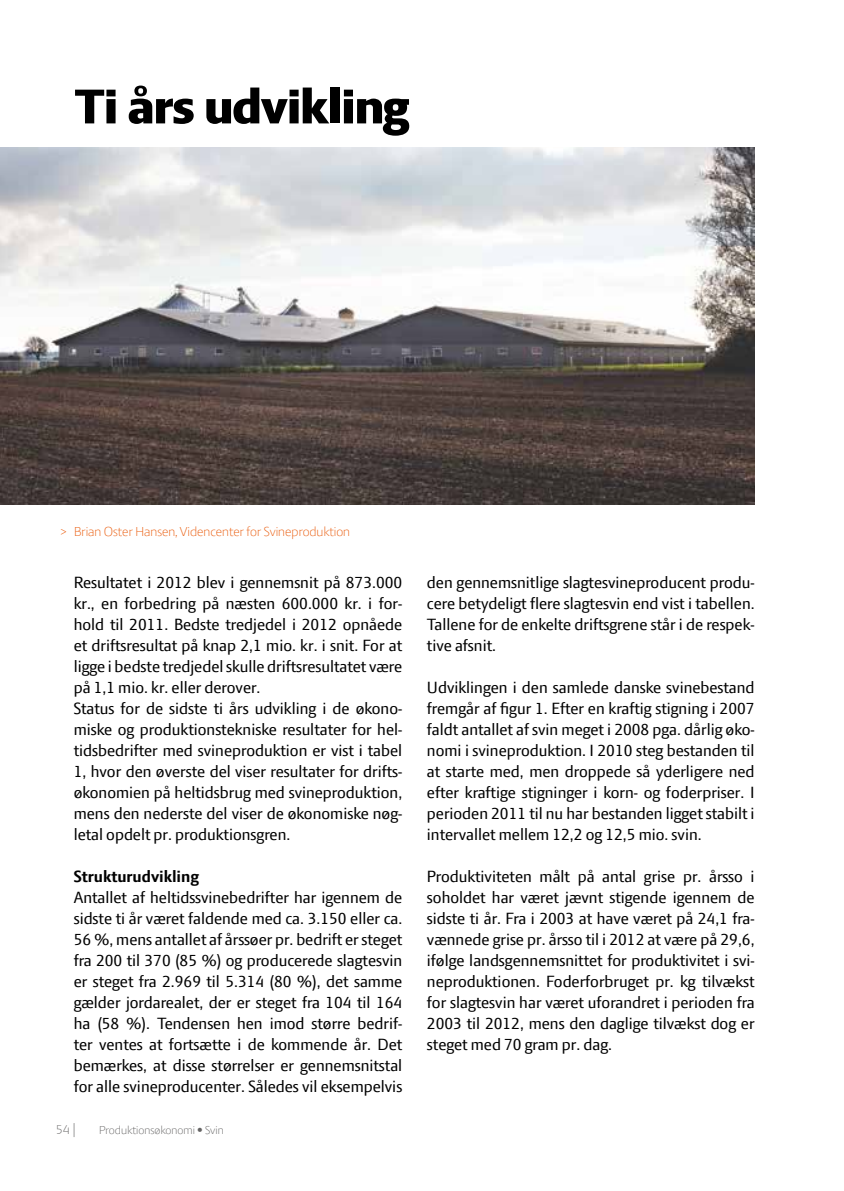
<style>
.page{position:relative;width:844px;height:1191px;background:#fff}
.page>*{position:absolute;margin:0;border:0;box-sizing:border-box;transform-origin:0 0}
.t1{font:800 52.5px "LF Press Sans";letter-spacing:-.02em;color:#000}
.t2{font:17.5px/21px "LF Press Sans";color:#000;text-align:justify}
.t3{font:700 17.5px "LF Press Sans";color:#000}
.t4{font:300 14px "LF Press Sans";color:#ea5b0b}
.t5{font:300 14px "LF Press Sans";color:#646363}
.t6{font:300 12.25px "LF Press Sans";color:#646363}
</style>
<div class="page">
<img style="left:0;top:147px;width:754px;height:357px">
<h1 class="t1" style="left:74px;top:76px;width:336px">Ti års udvikling</h1>
<p class="t4" style="left:60px;top:523px;width:291px">&gt; Brian Oster Hansen, Videncenter for Svineproduktion</p>
<p class="t2" style="left:74px;top:572px;width:330px;text-align:left">Resultatet i 2012 blev i gennemsnit på 873.000 kr., en forbedring på næsten 600.000 kr. i for&shy;hold til 2011. Bedste tredjedel i 2012 opnåede et driftsresultat på knap 2,1 mio. kr. i snit. For at ligge i bedste tredjedel skulle driftsresultatet være på 1,1 mio. kr. eller derover.<br>Status for de sidste ti års udvikling i de økono&shy;miske og produktionstekniske resultater for hel&shy;tidsbedrifter med svineproduktion er vist i tabel 1, hvor den øverste del viser resultater for drifts&shy;økonomien på heltidsbrug med svineproduktion, mens den nederste del viser de økonomiske nøg&shy;letal opdelt pr. produktionsgren.</p>
<p class="t3" style="left:74px;top:866px;width:127px">Strukturudvikling</p>
<p class="t2" style="left:74px;top:887px;width:330px">Antallet af heltidssvinebedrifter har igennem de sidste ti år været faldende med ca. 3.150 eller ca.<br>56 %, mens antallet af årssøer pr. bedrift er steget fra 200 til 370 (85 %) og producerede slagtesvin er steget fra 2.969 til 5.314 (80 %), det samme gælder jordarealet, der er steget fra 104 til 164 ha (58 %). Tendensen hen imod større bedrif&shy;ter ventes at fortsætte i de kommende år. Det bemærkes, at disse størrelser er gennemsnitstal for alle svineproducenter. Således vil eksempelvis</p>
<p class="t5" style="left:56px;top:1121px;width:22px">54 |</p>
<p class="t6" style="left:99px;top:1123px;width:126px">Produktionsøkonomi • Svin</p>
<p class="t2" style="left:427px;top:572px;width:329px">den gennemsnitlige slagtesvineproducent produ&shy;cere betydeligt flere slagtesvin end vist i tabellen.<br>Tallene for de enkelte driftsgrene står i de respek&shy;tive afsnit.</p>
<p class="t2" style="left:427px;top:677px;width:329px">Udviklingen i den samlede danske svinebestand fremgår af figur 1. Efter en kraftig stigning i 2007 faldt antallet af svin meget i 2008 pga. dårlig øko&shy;nomi i svineproduktion. I 2010 steg bestanden til at starte med, men droppede så yderligere ned efter kraftige stigninger i korn- og foderpriser. I perioden 2011 til nu har bestanden ligget stabilt i intervallet mellem 12,2 og 12,5 mio. svin.</p>
<p class="t2" style="left:427px;top:866px;width:329px">Produktiviteten målt på antal grise pr. årsso i soholdet har været jævnt stigende igennem de sidste ti år. Fra i 2003 at have været på 24,1 fra&shy;vænnede grise pr. årsso til i 2012 at være på 29,6, ifølge landsgennemsnittet for produktivitet i svi&shy;neproduktionen. Foderforbruget pr. kg tilvækst for slagtesvin har været uforandret i perioden fra 2003 til 2012, mens den daglige tilvækst dog er steget med 70 gram pr. dag.</p>
</div>
